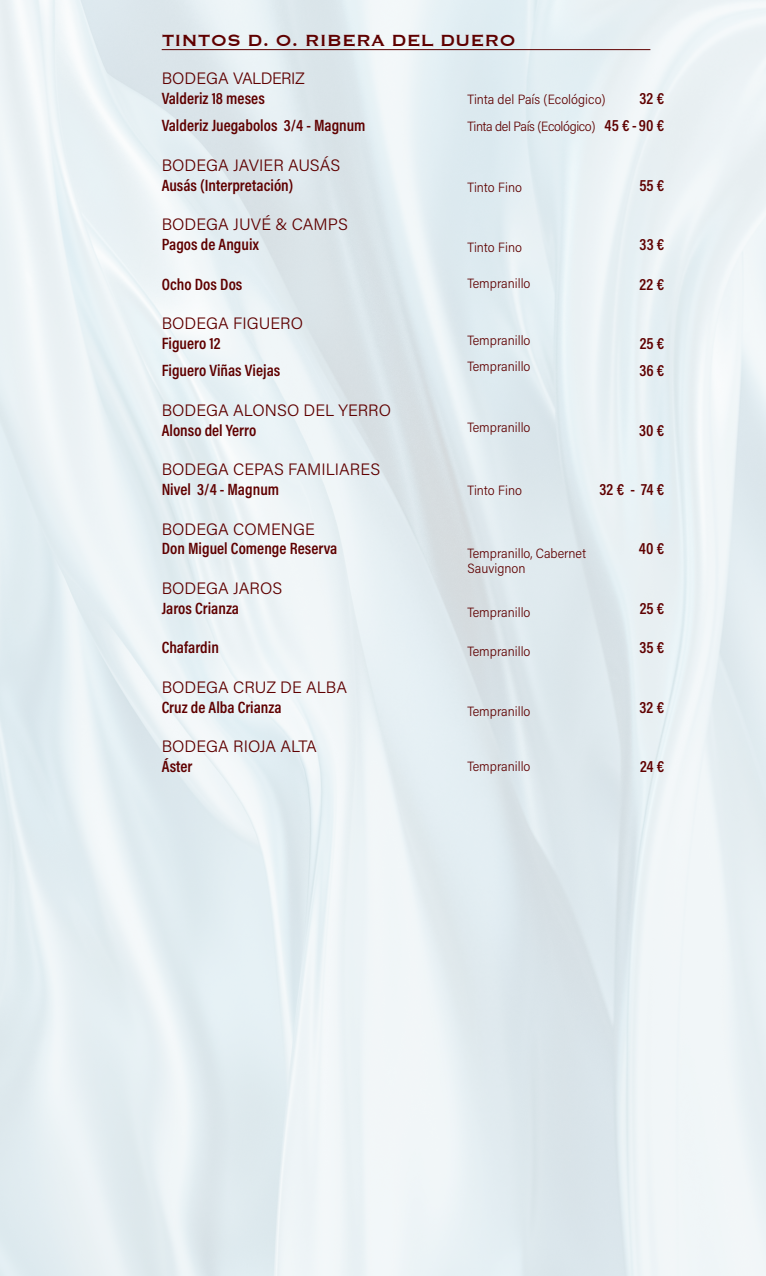
<style>
.page{position:relative;width:766px;height:1276px;background:#fff}
.page>*{position:absolute;margin:0;border:0;box-sizing:border-box;transform-origin:0 0}
.t1{font:21px "Copperplate";color:#5f0000}
.t2{font:16.5px "Acumin Variable Concept";letter-spacing:.005em;color:#5f0000}
.t3{font:16.5px "Acumin Variable Concept";letter-spacing:-.025em;color:#5f0000}
.t4{font:16.5px "Acumin Variable Concept";letter-spacing:-.075em;color:#5f0000}
.t5{font:16.5px "Acumin Variable Concept";letter-spacing:-.07em;color:#5f0000}
.t6{font:16.5px "Acumin Variable Concept";letter-spacing:-.085em;color:#5f0000}
.t7{font:16.5px "Acumin Variable Concept";letter-spacing:-.08em;color:#5f0000}
.t8{font:16.5px "Acumin Variable Concept";letter-spacing:.01em;color:#5f0000}
.t9{font:16.5px "Acumin Variable Concept";letter-spacing:-.09em;color:#5f0000}
.t10{font:13.5px "Acumin Variable Concept";letter-spacing:-.02em;color:#5f0000}
.t11{font:13.5px "Acumin Variable Concept";letter-spacing:-.05em;color:#5f0000}
</style>
<div class="page">
<hr style="left:162px;top:49px;width:488px;height:1px;background:#5f0000">
<p class="t1" style="left:162px;top:26px;width:355px">TINTOS D. O. RIBERA DEL DUERO</p>
<p class="t3" style="left:162px;top:67px;width:144px">BODEGA VALDERIZ</p>
<p class="t5" style="left:162px;top:87px;width:105px">Valderiz 18 meses</p>
<p class="t3" style="left:639px;top:87px;width:27px">32 €</p>
<p class="t7" style="left:162px;top:114px;width:208px">Valderiz Juegabolos 3/4 - Magnum</p>
<p class="t3" style="left:604px;top:114px;width:62px">45 € - 90 €</p>
<p class="t2" style="left:162px;top:154px;width:180px">BODEGA JAVIER AUSÁS</p>
<p class="t5" style="left:162px;top:174px;width:133px">Ausás (Interpretación)</p>
<p class="t3" style="left:639px;top:174px;width:27px">55 €</p>
<p class="t8" style="left:162px;top:213px;width:188px">BODEGA JUVÉ &amp; CAMPS</p>
<p class="t9" style="left:162px;top:233px;width:100px">Pagos de Anguix</p>
<p class="t3" style="left:639px;top:233px;width:27px">33 €</p>
<p class="t6" style="left:162px;top:273px;width:83px">Ocho Dos Dos</p>
<p class="t3" style="left:639px;top:273px;width:27px">22 €</p>
<p class="t2" style="left:162px;top:312px;width:143px">BODEGA FIGUERO</p>
<p class="t4" style="left:162px;top:332px;width:62px">Figuero 12</p>
<p class="t3" style="left:639px;top:332px;width:27px">25 €</p>
<p class="t4" style="left:162px;top:359px;width:121px">Figuero Viñas Viejas</p>
<p class="t3" style="left:639px;top:359px;width:27px">36 €</p>
<p class="t2" style="left:162px;top:399px;width:231px">BODEGA ALONSO DEL YERRO</p>
<p class="t4" style="left:162px;top:418px;width:98px">Alonso del Yerro</p>
<p class="t3" style="left:639px;top:418px;width:28px">30 €</p>
<p class="t8" style="left:162px;top:458px;width:220px">BODEGA CEPAS FAMILIARES</p>
<p class="t6" style="left:162px;top:478px;width:121px">Nivel 3/4 - Magnum</p>
<p class="t3" style="left:599px;top:478px;width:67px">32 € - 74 €</p>
<p class="t2" style="left:162px;top:517px;width:154px">BODEGA COMENGE</p>
<p class="t6" style="left:162px;top:537px;width:178px">Don Miguel Comenge Reserva</p>
<p class="t3" style="left:638px;top:537px;width:28px">40 €</p>
<p class="t2" style="left:162px;top:577px;width:122px">BODEGA JAROS</p>
<p class="t5" style="left:162px;top:597px;width:80px">Jaros Crianza</p>
<p class="t3" style="left:639px;top:597px;width:27px">25 €</p>
<p class="t4" style="left:162px;top:636px;width:60px">Chafardin</p>
<p class="t3" style="left:639px;top:636px;width:27px">35 €</p>
<p class="t2" style="left:162px;top:676px;width:187px">BODEGA CRUZ DE ALBA</p>
<p class="t7" style="left:162px;top:696px;width:123px">Cruz de Alba Crianza</p>
<p class="t3" style="left:639px;top:696px;width:27px">32 €</p>
<p class="t2" style="left:162px;top:735px;width:156px">BODEGA RIOJA ALTA</p>
<p class="t3" style="left:162px;top:755px;width:33px">Áster</p>
<p class="t3" style="left:639px;top:755px;width:27px">24 €</p>
<p class="t10" style="left:467px;top:90px;width:140px">Tinta del País (Ecológico)</p>
<p class="t11" style="left:467px;top:117px;width:130px">Tinta del País (Ecológico)</p>
<p class="t10" style="left:467px;top:178px;width:56px">Tinto Fino</p>
<p class="t10" style="left:467px;top:238px;width:56px">Tinto Fino</p>
<p class="t10" style="left:467px;top:274px;width:65px">Tempranillo</p>
<p class="t10" style="left:467px;top:331px;width:65px">Tempranillo</p>
<p class="t10" style="left:467px;top:357px;width:65px">Tempranillo</p>
<p class="t10" style="left:467px;top:418px;width:65px">Tempranillo</p>
<p class="t10" style="left:467px;top:481px;width:56px">Tinto Fino</p>
<p class="t10" style="left:467px;top:544px;width:120px">Tempranillo, Cabernet</p>
<p class="t10" style="left:467px;top:559px;width:60px">Sauvignon</p>
<p class="t10" style="left:467px;top:603px;width:65px">Tempranillo</p>
<p class="t10" style="left:467px;top:642px;width:65px">Tempranillo</p>
<p class="t10" style="left:467px;top:702px;width:65px">Tempranillo</p>
<p class="t10" style="left:467px;top:757px;width:65px">Tempranillo</p>
</div>
